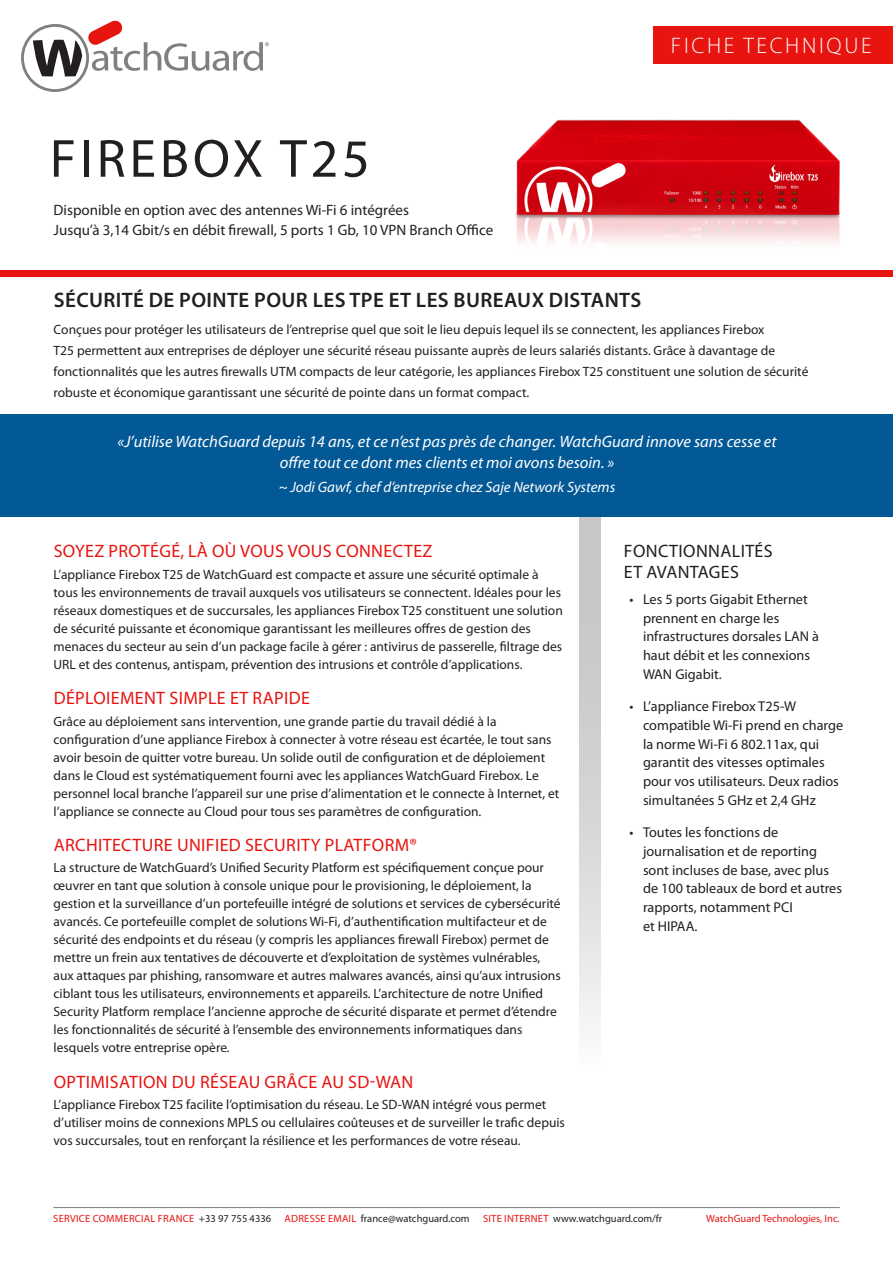
<style>
.page{position:relative;width:893px;height:1263px;background:#fff}
.page>*{position:absolute;margin:0;border:0;box-sizing:border-box;transform-origin:0 0}
.t1{font:54px "Myriad Pro";letter-spacing:.07em;color:#231f20}
.Datasheet_Top-Right{font:300 22.5px "Myriad Pro";letter-spacing:.12em;color:#fff}
.Sub-Head__Black{font:600 21px "Myriad Pro";letter-spacing:.02em;color:#231f20}
.Sub-Head__Red{font:18px "Myriad Pro";letter-spacing:.02em;color:#e81410}
.Sub-Head__F_B{font:18px/21.6px "Myriad Pro";letter-spacing:.02em;color:#231f20}
.Quote_Copy{font:italic 16.5px/21px "Myriad Pro";color:#fff;text-align:center}
.Subtitle{font:15px "Myriad Pro";color:#231f20}
.Quote_Author{font:italic 15px "Myriad Pro";color:#fff}
.t2{font:14.25px/18.8px "Myriad Pro";color:#231f20}
.Body_copy{font:13.5px/18px "Myriad Pro";color:#231f20}
.t3{font:10.5px "Myriad Pro";color:#231f20}
.t4{font:10.5px "Myriad Pro";letter-spacing:.02em;color:#e81410}
.t5{font:10.5px "Myriad Pro";color:#e81410}
.s1{color:#231f20}
.s2{color:#e81410}
</style>
<div class="page">
<hr style="left:53px;top:1207px;width:787px;height:1px;background:#808080">
<div style="left:579px;top:515px;width:21px;height:650px;background:linear-gradient(to bottom,#bbbcbf,#fff)"></div>
<div style="left:0;top:270px;width:893px;height:7px;background:#e81410"></div>
<svg style="left:21px;top:20px;width:248px;height:72px"></svg>
<img style="left:515px;top:119px;width:325px;height:124px">
<div style="left:0;top:414px;width:893px;height:103px;background:#035996"></div>
<div style="left:723px;top:27px;width:170px;height:37px;background:#e81410"></div>
<div style="left:653px;top:27px;width:173px;height:37px;background:#e81410"></div>
<p class="t1" style="left:50px;top:125px;width:321px">FIREBOX T25</p>
<p class="Subtitle" style="left:54px;top:201px;width:357px">Disponible en option avec des antennes Wi-Fi 6 intégrées</p>
<p class="Subtitle" style="left:54px;top:220px;width:441px">Jusqu’à 3,14 Gbit/s en débit firewall, 5 ports 1 Gb, 10 VPN Branch Office</p>
<p class="Datasheet_Top-Right" style="left:671px;top:32px;width:202px">FICHE TECHNIQUE</p>
<p class="Sub-Head__Black" style="left:54px;top:286px;width:589px">SÉCURITÉ DE POINTE POUR LES TPE ET LES BUREAUX DISTANTS</p>
<p class="Body_copy" style="left:54px;top:319px;width:756px;line-height:21px">Conçues pour protéger les utilisateurs de l’entreprise quel que soit le lieu depuis lequel ils se connectent, les appliances Firebox<br>T25 permettent aux entreprises de déployer une sécurité réseau puissante auprès de leurs salariés distants. Grâce à davantage de fonctionnalités que les autres firewalls UTM compacts de leur catégorie, les appliances Firebox T25 constituent une solution de sécurité robuste et économique garantissant une sécurité de pointe dans un format compact.</p>
<p class="Quote_Copy" style="left:118px;top:431px;width:660px">«J’utilise WatchGuard depuis 14 ans, et ce n’est pas près de changer. WatchGuard innove sans cesse et offre tout ce dont mes clients et moi avons besoin. »</p>
<p class="Quote_Author" style="left:279px;top:478px;width:338px">~ Jodi Gawf, chef d’entreprise chez Saje Network Systems</p>
<p class="Sub-Head__Red" style="left:54px;top:540px;width:380px">SOYEZ PROTÉGÉ, LÀ OÙ VOUS VOUS CONNECTEZ</p>
<p class="Body_copy" style="left:54px;top:565px;width:511px">L’appliance Firebox T25 de WatchGuard est compacte et assure une sécurité optimale à tous les environnements de travail auxquels vos utilisateurs se connectent. Idéales pour les réseaux domestiques et de succursales, les appliances Firebox T25 constituent une solution de sécurité puissante et économique garantissant les meilleures offres de gestion des menaces du secteur au sein d’un package facile à gérer : antivirus de passerelle, filtrage des URL et des contenus, antispam, prévention des intrusions et contrôle d’applications.</p>
<p class="Sub-Head__Red" style="left:54px;top:687px;width:258px">DÉPLOIEMENT SIMPLE ET RAPIDE</p>
<p class="Body_copy" style="left:54px;top:712px;width:507px">Grâce au déploiement sans intervention, une grande partie du travail dédié à la configuration d’une appliance Firebox à connecter à votre réseau est écartée, le tout sans avoir besoin de quitter votre bureau. Un solide outil de configuration et de déploiement dans le Cloud est systématiquement fourni avec les appliances WatchGuard Firebox. Le personnel local branche l’appareil sur une prise d’alimentation et le connecte à Internet, et l’appliance se connecte au Cloud pour tous ses paramètres de configuration.</p>
<p class="Sub-Head__Red" style="left:54px;top:833px;width:365px">ARCHITECTURE UNIFIED SECURITY PLATFORM®</p>
<p class="Body_copy" style="left:54px;top:859px;width:509px">La structure de WatchGuard’s Unified Security Platform est spécifiquement conçue pour œuvrer en tant que solution à console unique pour le provisioning, le déploiement, la gestion et la surveillance d’un portefeuille intégré de solutions et services de cybersécurité avancés. Ce portefeuille complet de solutions Wi-Fi, d’authentification multifacteur et de sécurité des endpoints et du réseau (y compris les appliances firewall Firebox) permet de mettre un frein aux tentatives de découverte et d’exploitation de systèmes vulnérables, aux attaques par phishing, ransomware et autres malwares avancés, ainsi qu’aux intrusions ciblant tous les utilisateurs, environnements et appareils. L’architecture de notre Unified Security Platform remplace l’ancienne approche de sécurité disparate et permet d’étendre les fonctionnalités de sécurité à l’ensemble des environnements informatiques dans lesquels votre entreprise opère.</p>
<p class="Sub-Head__Red" style="left:54px;top:1070px;width:361px">OPTIMISATION DU RÉSEAU GRÂCE AU SD-WAN</p>
<p class="Body_copy" style="left:54px;top:1095px;width:513px">L’appliance Firebox T25 facilite l’optimisation du réseau. Le SD-WAN intégré vous permet d’utiliser moins de connexions MPLS ou cellulaires coûteuses et de surveiller le trafic depuis vos succursales, tout en renforçant la résilience et les performances de votre réseau.</p>
<p class="Sub-Head__F_B" style="left:624px;top:540px;width:150px">FONCTIONNALITÉS<br>ET AVANTAGES</p>
<p class="t2" style="left:643px;top:589px;width:178px;text-indent:-14px">• Les 5 ports Gigabit Ethernet prennent en charge les infrastructures dorsales LAN à haut débit et les connexions<br>WAN Gigabit.</p>
<p class="t2" style="left:643px;top:697px;width:202px;text-indent:-14px">• L’appliance Firebox T25-W compatible Wi-Fi prend en charge la norme Wi-Fi 6 802.11ax, qui garantit des vitesses optimales pour vos utilisateurs. Deux radios simultanées 5 GHz et 2,4 GHz</p>
<p class="t2" style="left:643px;top:823px;width:201px;text-indent:-14px">• Toutes les fonctions de journalisation et de reporting sont incluses de base, avec plus de 100 tableaux de bord et autres rapports, notamment PCI<br>et HIPAA.</p>
<p class="t4" style="left:53px;top:1211px;width:219px">SERVICE COMMERCIAL FRANCE <span class="s1">+33 97 755 4336</span></p>
<p class="t3" style="left:285px;top:1211px;width:187px"><span class="s2">ADRESSE EMAIL</span> france@watchguard.com</p>
<p class="t3" style="left:483px;top:1211px;width:181px"><span class="s2">SITE INTERNET</span> www.watchguard.com/fr</p>
<p class="t5" style="left:706px;top:1211px;width:135px">WatchGuard Technologies, Inc.</p>
</div>
